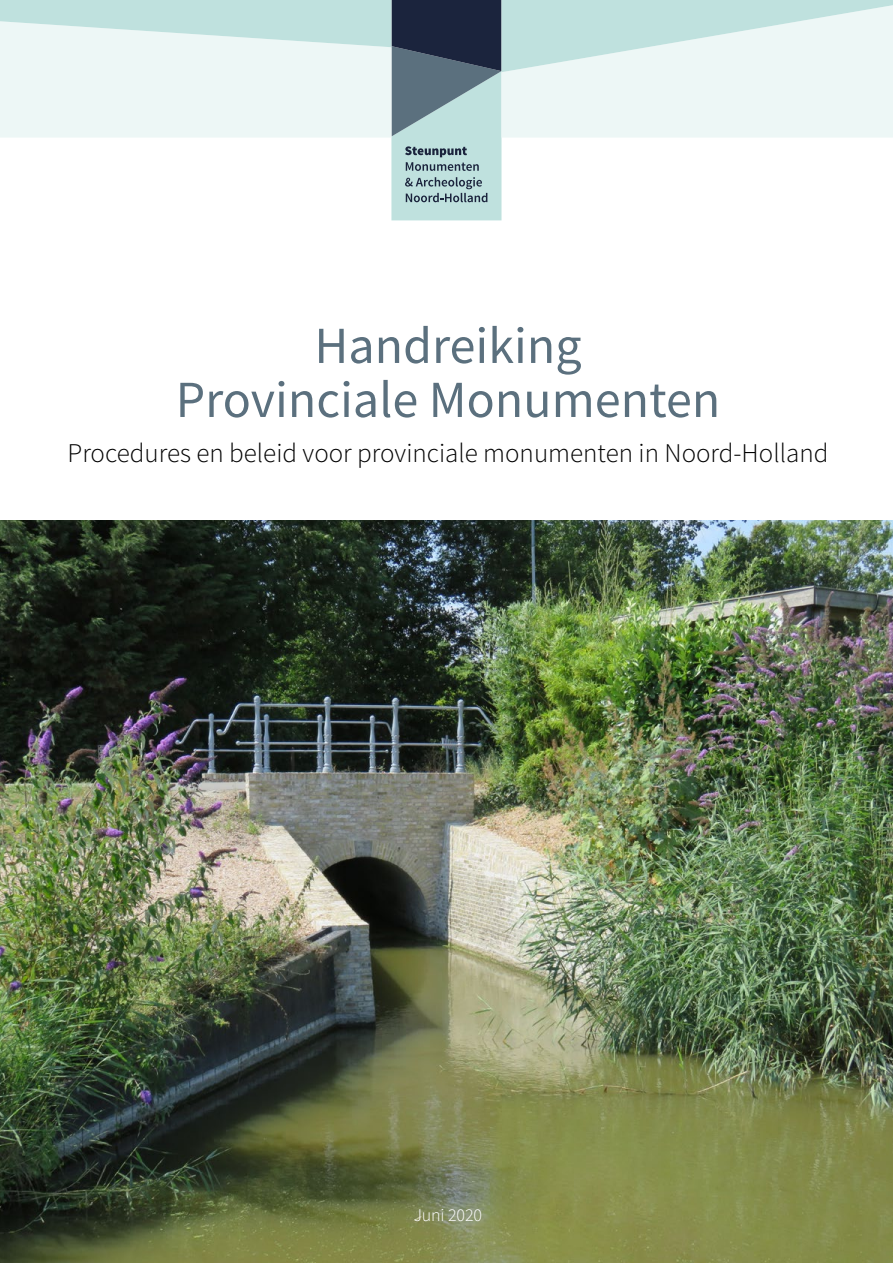
<style>
.page{position:relative;width:893px;height:1263px;background:#fff}
.page>*{position:absolute;margin:0;border:0;box-sizing:border-box;transform-origin:0 0}
.t1{font:52.05px/54px "Source Sans Pro";color:#5b707e;text-align:center}
.t2{font:300 27px "Source Sans Pro";color:#000}
.t3{font:300 18px "Source Sans Pro";letter-spacing:-.015em;color:#fff}
</style>
<div class="page">
<img style="left:0;top:521px;width:893px;height:742px">
<svg style="left:391px;top:138px;width:110px;height:82px;background:#accacb"></svg>
<svg style="left:0;top:72px;width:893px;height:66px;background:#e1eded"></svg>
<svg style="left:0;top:0;width:893px;height:72px;background:#c0d5d6"></svg>
<h1 class="t1" style="left:176px;top:318px;width:546px">Handreiking<br>Provinciale Monumenten</h1>
<p class="t2" style="left:68px;top:436px;width:762px">Procedures en beleid voor provinciale monumenten in Noord-Holland</p>
<p class="t3" style="left:414px;top:1204px;width:70px">Juni 2020</p>
</div>
